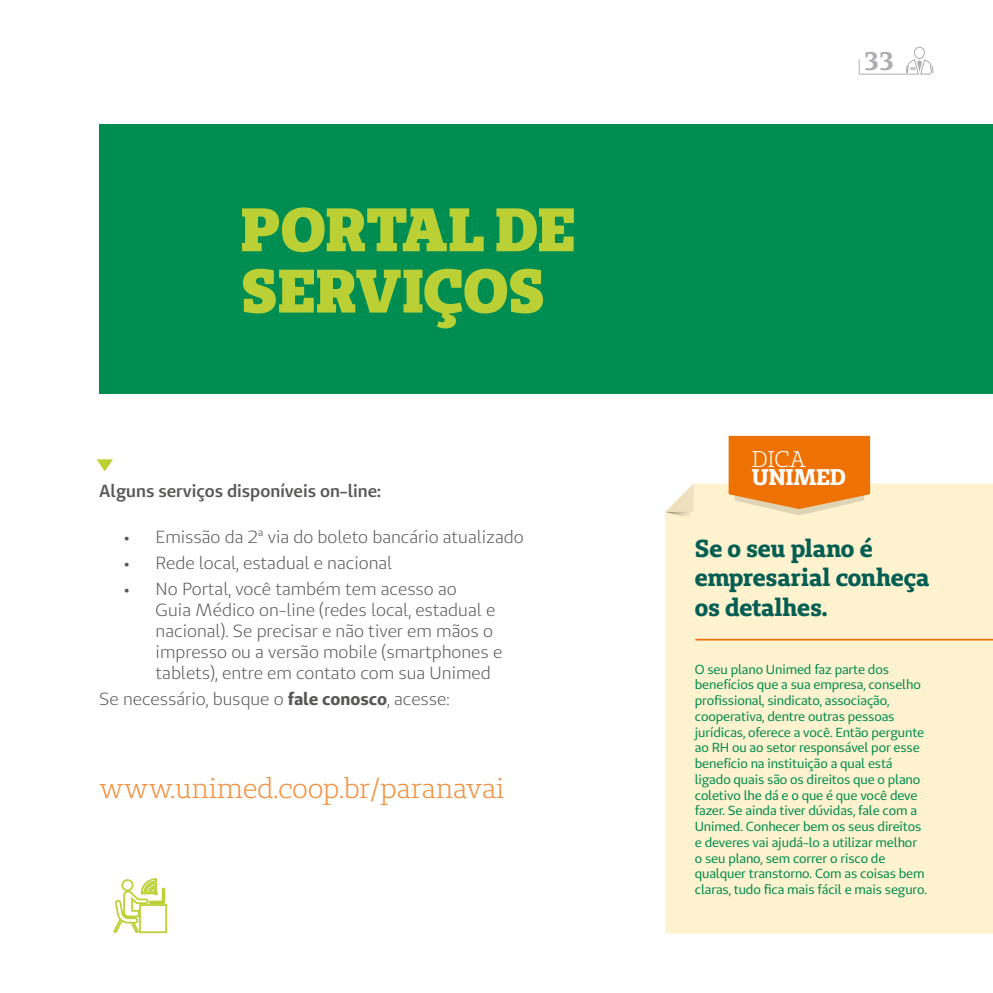
<style>
.page{position:relative;width:993px;height:993px;background:#fff}
.page>*{position:absolute;margin:0;border:0;box-sizing:border-box;transform-origin:0 0}
.t1{font:900 61.25px/61.2px "Unimed Slab";color:#bbd034}
.t2{font:28px "Unimed Slab";color:#f3903e}
.t3{font:700 25.38px "Unimed Serif";color:#adadb3}
.t4{font:700 24.5px/29.4px "Unimed Slab";letter-spacing:-.005em;color:#035e53}
.t5{font:700 22.57px "Unimed Slab";color:#fff}
.t6{font:22.57px "Unimed Slab";color:#fff}
.t7{font:17.5px/21px "Unimed Sans";color:#575756}
.t8{font:600 17.5px "Unimed Sans";color:#575756}
.t9{font:13.12px/15.8px "Unimed Sans";letter-spacing:-.01em;color:#008c50}
.s1{font-weight:700}
</style>
<div class="page">
<div style="left:913px;top:47px;width:11px;height:12px;border:1px solid #acacad;border-radius:50%"></div>
<svg style="left:858px;top:59px;width:75px;height:16px"></svg>
<div style="left:99px;top:124px;width:893px;height:269px;background:#008d51"></div>
<div style="left:665px;top:483px;width:327px;height:450px;background:#fff2ce"></div>
<svg style="left:665px;top:483px;width:28px;height:35px"></svg>
<hr style="left:695px;top:638px;width:297px;height:2px;background:#ee7203">
<svg style="left:97px;top:459px;width:16px;height:12px"></svg>
<svg style="left:113px;top:878px;width:54px;height:56px"></svg>
<svg style="left:728px;top:435px;width:141px;height:80px;background:#ef8726"></svg>
<h1 class="t1" style="left:241px;top:197px;width:335px">PORTAL DE<br>SERVIÇOS</h1>
<h3 class="t8" style="left:99px;top:479px;width:283px">Alguns serviços disponíveis on-line:</h3>
<h3 class="t7" style="left:124px;top:526px;width:401px">• Emissão da 2ª via do boleto bancário atualizado</h3>
<h3 class="t7" style="left:124px;top:551px;width:269px">• Rede local, estadual e nacional</h3>
<h3 class="t7" style="left:156px;top:577px;width:348px;text-indent:-32px">• No Portal, você também tem acesso ao<br>Guia Médico on-line (redes local, estadual e nacional). Se precisar e não tiver em mãos o impresso ou a versão mobile (smartphones e tablets), entre em contato com sua Unimed</h3>
<h3 class="t7" style="left:99px;top:687px;width:351px">Se necessário, busque o <span class="s1">fale conosco</span>, acesse:</h3>
<h2 class="t2" style="left:99px;top:770px;width:406px">www.unimed.coop.br/paranavai</h2>
<h3 class="t3" style="left:863px;top:44px;width:31px">33</h3>
<h3 class="t6" style="left:751px;top:444px;width:56px">DICA</h3>
<h3 class="t5" style="left:751px;top:461px;width:96px">UNIMED</h3>
<h3 class="t4" style="left:694px;top:533px;width:236px">Se o seu plano é empresarial conheça os detalhes.</h3>
<p class="t9" style="left:694px;top:660px;width:233px">O seu plano Unimed faz parte dos benefícios que a sua empresa, conselho profissional, sindicato, associação, cooperativa, dentre outras pessoas jurídicas, oferece a você. Então pergunte ao RH ou ao setor responsável por esse benefício na instituição a qual está ligado quais são os direitos que o plano coletivo lhe dá e o que é que você deve fazer. Se ainda tiver dúvidas, fale com a Unimed. Conhecer bem os seus direitos e deveres vai ajudá-lo a utilizar melhor o seu plano, sem correr o risco de qualquer transtorno. Com as coisas bem claras, tudo fica mais fácil e mais seguro.</p>
</div>
